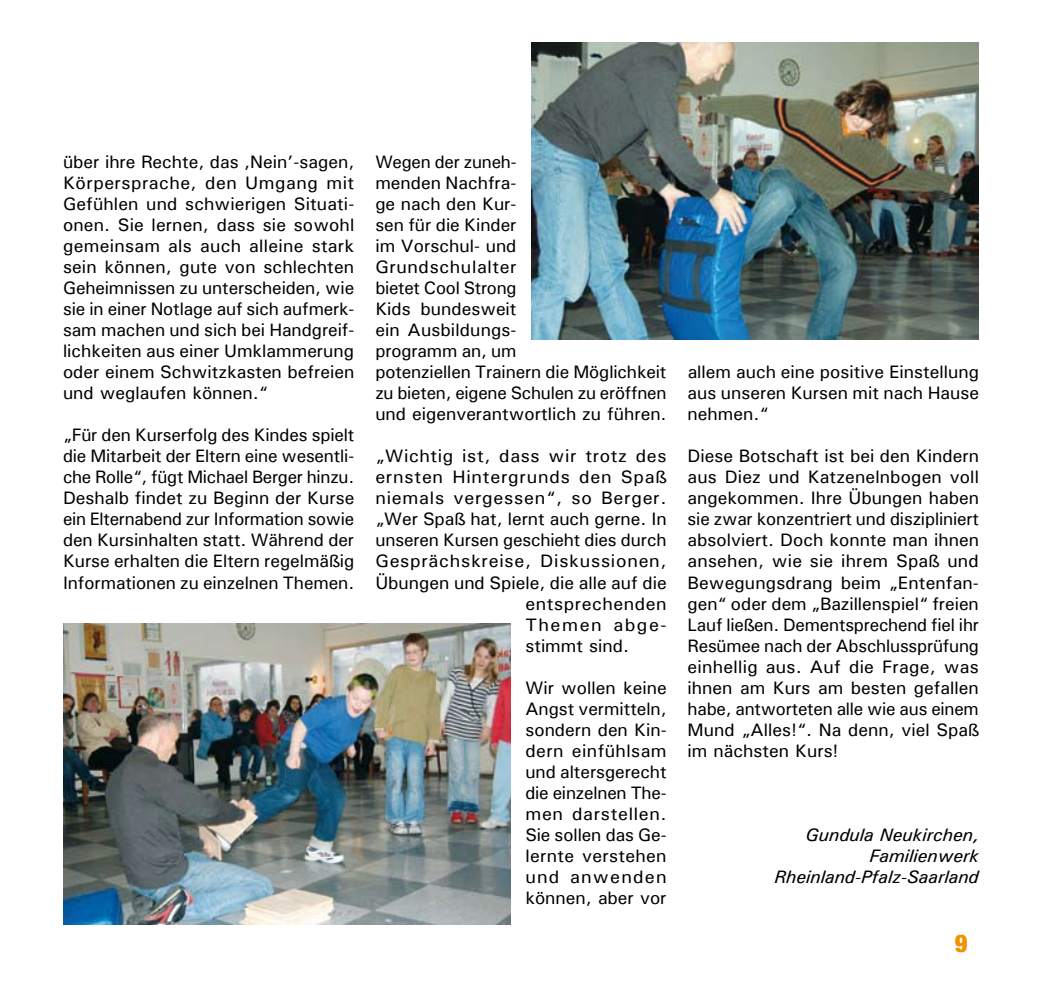
<style>
.page{position:relative;width:1042px;height:993px;background:#fff}
.page>*{position:absolute;margin:0;border:0;box-sizing:border-box;transform-origin:0 0}
.t1{font:900 condensed 24.5px "Helvetica Neue";color:#f39200}
.t2{font:500 18.03px/21px "Univers";color:#000;text-align:justify}
.t3{font:500 18.03px "Univers";letter-spacing:.04em;color:#000}
.t4{font:italic 500 18.03px/21px "Univers";color:#000;text-align:right}
.t5{font:500 18.03px "Univers";letter-spacing:.03em;color:#000}
.t6{font:500 18.03px "Univers";letter-spacing:.08em;color:#000}
</style>
<div class="page">
<img style="left:531px;top:42px;width:448px;height:297px">
<img style="left:63px;top:623px;width:447px;height:301px">
<p class="t2" style="left:63px;top:151px;width:293px">über ihre Rechte, das ‚Nein’-sagen, Körpersprache, den Umgang mit Gefühlen und schwierigen Situati&shy;onen. Sie lernen, dass sie sowohl gemeinsam als auch alleine stark sein können, gute von schlechten Geheimnissen zu unterscheiden, wie sie in einer Notlage auf sich aufmerk&shy;sam machen und sich bei Handgreif&shy;lichkeiten aus einer Umklammerung oder einem Schwitzkasten befreien und weglaufen können.“</p>
<p class="t2" style="left:63px;top:424px;width:293px">„Für den Kurserfolg des Kindes spielt die Mitarbeit der Eltern eine wesentli&shy;che Rolle“, fügt Michael Berger hinzu.<br>Deshalb findet zu Beginn der Kurse ein Elternabend zur Information sowie den Kursinhalten statt. Während der Kurse erhalten die Eltern regelmäßig Informationen zu einzelnen Themen.</p>
<p class="t2" style="left:375px;top:151px;width:293px;text-align:left">Wegen der zuneh-<br>menden Nachfra-<br>ge nach den Kur-<br>sen für die Kinder<br>im Vorschul- und<br>Grundschulalter<br>bietet Cool Strong<br>Kids bundesweit<br>ein Ausbildungs-<br>programm an, um<br>potenziellen Trainern die Möglichkeit zu bieten, eigene Schulen zu eröffnen und eigenverantwortlich zu führen.</p>
<p class="t5" style="left:375px;top:444px;width:293px">„Wichtig ist, dass wir trotz des</p>
<p class="t3" style="left:375px;top:465px;width:293px">ernsten Hintergrunds den Spaß</p>
<p class="t3" style="left:375px;top:486px;width:293px">niemals vergessen“, so Berger.</p>
<p class="t2" style="left:375px;top:508px;width:293px">„Wer Spaß hat, lernt auch gerne. In</p>
<p class="t2" style="left:375px;top:529px;width:293px">unseren Kursen geschieht dies durch</p>
<p class="t3" style="left:375px;top:549px;width:293px">Gesprächskreise, Diskussionen,</p>
<p class="t2" style="left:375px;top:571px;width:293px">Übungen und Spiele, die alle auf die</p>
<p class="t5" style="left:525px;top:591px;width:143px">entsprechenden</p>
<p class="t6" style="left:525px;top:612px;width:143px">Themen abge-</p>
<p class="t2" style="left:525px;top:634px;width:105px">stimmt sind.</p>
<p class="t2" style="left:525px;top:676px;width:143px">Wir wollen keine Angst vermitteln, sondern den Kin&shy;dern einfühlsam und altersgerecht die einzelnen The&shy;men darstellen.<br>Sie sollen das Ge&shy;lernte verstehen und anwenden können, aber vor</p>
<p class="t2" style="left:687px;top:361px;width:293px">allem auch eine positive Einstellung aus unseren Kursen mit nach Hause nehmen.“</p>
<p class="t2" style="left:687px;top:445px;width:293px">Diese Botschaft ist bei den Kindern aus Diez und Katzenelnbogen voll angekommen. Ihre Übungen haben sie zwar konzentriert und diszipliniert absolviert. Doch konnte man ihnen ansehen, wie sie ihrem Spaß und Bewegungsdrang beim „Entenfan&shy;gen“ oder dem „Bazillenspiel“ freien Lauf ließen. Dementsprechend fiel ihr Resümee nach der Abschlussprüfung einhellig aus. Auf die Frage, was ihnen am Kurs am besten gefallen habe, antworteten alle wie aus einem Mund „Alles!“. Na denn, viel Spaß im nächsten Kurs!</p>
<p class="t4" style="left:774px;top:823px;width:206px">Gundula Neukirchen,<br>Familienwerk<br>Rheinland-Pfalz-Saarland</p>
<h1 class="t1" style="left:955px;top:927px;width:14px">9</h1>
</div>
